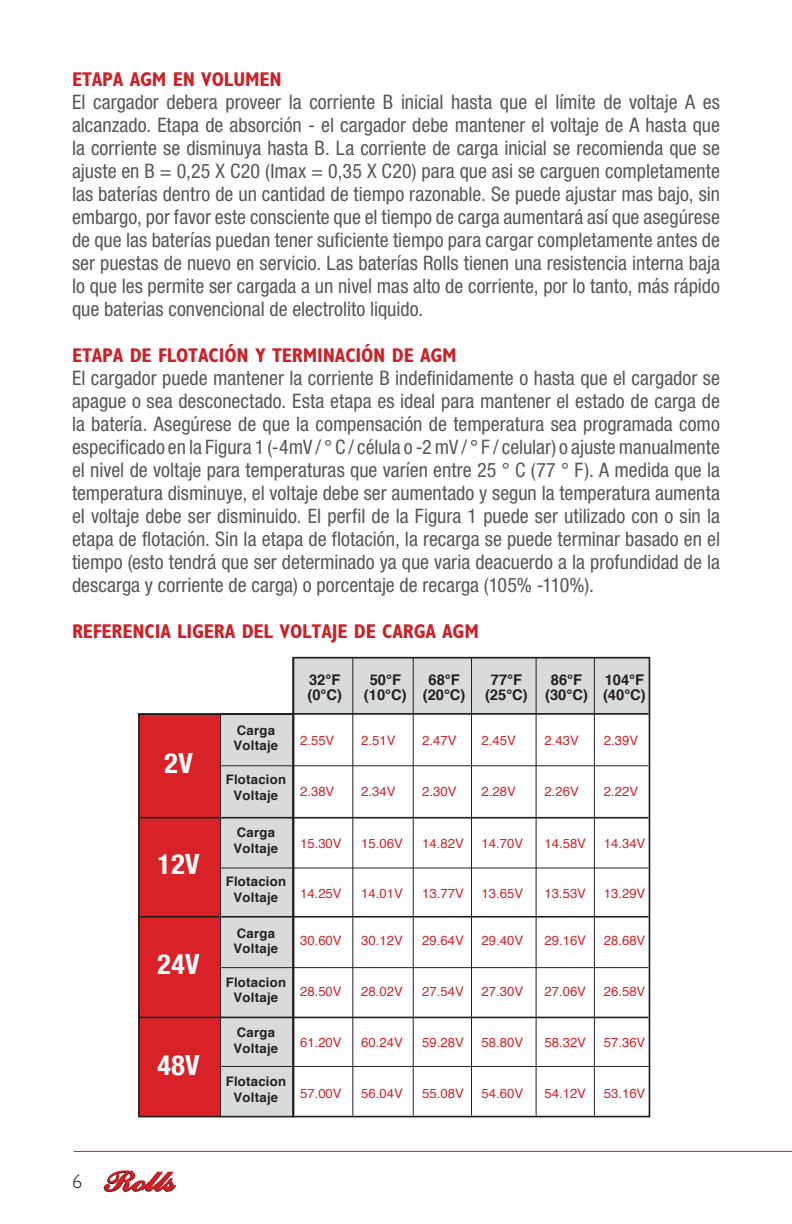
<style>
.page{position:relative;width:792px;height:1224px;background:#fff}
.page>*{position:absolute;margin:0;border:0;box-sizing:border-box;transform-origin:0 0}
.t1{font:700 condensed 27.8px "Helvetica Neue";letter-spacing:.02em;color:#fff}
.t2{font:condensed 20px/23px "Helvetica Neue LT Std";color:#57585a;text-align:justify}
.t3{font:700 condensed 20px "Gill Sans Std";letter-spacing:-.01em;color:#cd2027}
.t4{font:300 20px "Gill Sans";color:#231f20}
.t5{font:700 14.8px/15.8px "Helvetica";color:#231f20;text-align:center}
.t6{font:13.2px "Helvetica";color:#d92228}
.t7{font:700 13.2px/15.8px "Helvetica";letter-spacing:.02em;color:#231f20}
</style>
<div class="page">
<hr style="left:74px;top:1151px;width:718px;height:1px;background:#cd2027">
<svg style="left:103px;top:1171px;width:73px;height:21px"></svg>
<div style="left:138px;top:714px;width:82px;height:402px;background:#d92228"></div>
<div style="left:219px;top:713px;width:75px;height:403px;background:#d9dadc"></div>
<div style="left:293px;top:657px;width:357px;height:57px;background:#d9dadc"></div>
<div style="left:292px;top:657px;width:358px;height:460px;border:2px solid #231f20"></div>
<hr style="left:594px;top:658px;width:1px;height:458px;background:#231f20">
<hr style="left:536px;top:658px;width:1px;height:458px;background:#231f20">
<hr style="left:471px;top:658px;width:1px;height:458px;background:#231f20">
<hr style="left:413px;top:658px;width:1px;height:458px;background:#231f20">
<hr style="left:352px;top:658px;width:1px;height:458px;background:#231f20">
<hr style="left:293px;top:658px;width:1px;height:458px;background:#231f20">
<hr style="left:219px;top:713px;width:429px;height:2px;background:#231f20">
<hr style="left:219px;top:765px;width:429px;height:1px;background:#231f20">
<hr style="left:219px;top:868px;width:429px;height:1px;background:#231f20">
<hr style="left:219px;top:967px;width:429px;height:1px;background:#231f20">
<hr style="left:220px;top:1066px;width:431px;height:1px;background:#231f20">
<div style="left:138px;top:713px;width:156px;height:404px;border:2px solid #231f20"></div>
<hr style="left:219px;top:714px;width:2px;height:402px;background:#231f20">
<hr style="left:139px;top:916px;width:509px;height:2px;background:#231f20">
<hr style="left:139px;top:1017px;width:509px;height:1px;background:#231f20">
<hr style="left:140px;top:817px;width:508px;height:2px;background:#231f20">
<p class="t3" style="left:72px;top:67px;width:71px">ETAPA AGM</p>
<p class="t3" style="left:173px;top:67px;width:111px">EN VOLUMEN</p>
<p class="t2" style="left:72px;top:90px;width:650px">El cargador debera proveer la corriente B inicial hasta que el límite de voltaje A es alcanzado. Etapa de absorción - el cargador debe mantener el voltaje de A hasta que la corriente se disminuya hasta B. La corriente de carga inicial se recomienda que se ajuste en B = 0,25 X C20 (Imax = 0,35 X C20) para que asi se carguen completamente las baterías dentro de un cantidad de tiempo razonable. Se puede ajustar mas bajo, sin embargo, por favor este consciente que el tiempo de carga aumentará así que asegúrese de que las baterías puedan tener suficiente tiempo para cargar completamente antes de ser puestas de nuevo en servicio. Las baterías Rolls tienen una resistencia interna baja lo que les permite ser cargada a un nivel mas alto de corriente, por lo tanto, más rápido que baterias convencional de electrolito liquido.</p>
<p class="t3" style="left:72px;top:343px;width:359px">ETAPA DE FLOTACIÓN Y TERMINACIÓN DE AGM</p>
<p class="t2" style="left:72px;top:366px;width:650px">El cargador puede mantener la corriente B indefinidamente o hasta que el cargador se apague o sea desconectado. Esta etapa es ideal para mantener el estado de carga de la batería. Asegúrese de que la compensación de temperatura sea programada como especificado en la Figura 1 (-4mV / ° C / célula o -2 mV / ° F / celular) o ajuste manualmente el nivel de voltaje para temperaturas que varíen entre 25 ° C (77 ° F). A medida que la temperatura disminuye, el voltaje debe ser aumentado y segun la temperatura aumenta el voltaje debe ser disminuido. El perfil de la Figura 1 puede ser utilizado con o sin la etapa de flotación. Sin la etapa de flotación, la recarga se puede terminar basado en el tiempo (esto tendrá que ser determinado ya que varia deacuerdo a la profundidad de la descarga y corriente de carga) o porcentaje de recarga (105% -110%).</p>
<p class="t3" style="left:72px;top:619px;width:383px">REFERENCIA LIGERA DEL VOLTAJE DE CARGA AGM</p>
<p class="t4" style="left:72px;top:1170px;width:11px">6</p>
<h1 class="t1" style="left:164px;top:740px;width:30px">2V</h1>
<h1 class="t1" style="left:157px;top:841px;width:44px">12V</h1>
<h1 class="t1" style="left:157px;top:941px;width:44px">24V</h1>
<h1 class="t1" style="left:157px;top:1042px;width:44px">48V</h1>
<p class="t7" style="left:234px;top:722px;width:46px">Carga<br>Voltaje</p>
<p class="t7" style="left:226px;top:772px;width:62px;text-align:center">Flotacion<br>Voltaje</p>
<p class="t7" style="left:234px;top:825px;width:46px">Carga<br>Voltaje</p>
<p class="t7" style="left:226px;top:874px;width:62px;text-align:center">Flotacion<br>Voltaje</p>
<p class="t7" style="left:234px;top:925px;width:46px">Carga<br>Voltaje</p>
<p class="t7" style="left:226px;top:974px;width:62px;text-align:center">Flotacion<br>Voltaje</p>
<p class="t7" style="left:234px;top:1025px;width:46px">Carga<br>Voltaje</p>
<p class="t7" style="left:226px;top:1074px;width:62px;text-align:center">Flotacion<br>Voltaje</p>
<p class="t5" style="left:307px;top:672px;width:36px;text-align:left">32°F (0°C)</p>
<p class="t5" style="left:364px;top:672px;width:44px">50°F (10°C)</p>
<p class="t5" style="left:423px;top:672px;width:44px">68°F (20°C)</p>
<p class="t5" style="left:485px;top:672px;width:44px">77°F (25°C)</p>
<p class="t5" style="left:545px;top:672px;width:44px">86°F (30°C)</p>
<p class="t5" style="left:603px;top:672px;width:44px;text-align:left">104°F (40°C)</p>
<p class="t6" style="left:300px;top:730px;width:36px">2.55V</p>
<p class="t6" style="left:361px;top:730px;width:36px">2.51V</p>
<p class="t6" style="left:422px;top:730px;width:36px">2.47V</p>
<p class="t6" style="left:482px;top:730px;width:36px">2.45V</p>
<p class="t6" style="left:544px;top:730px;width:36px">2.43V</p>
<p class="t6" style="left:604px;top:730px;width:36px">2.39V</p>
<p class="t6" style="left:300px;top:781px;width:36px">2.38V</p>
<p class="t6" style="left:361px;top:781px;width:36px">2.34V</p>
<p class="t6" style="left:422px;top:781px;width:36px">2.30V</p>
<p class="t6" style="left:482px;top:781px;width:36px">2.28V</p>
<p class="t6" style="left:544px;top:781px;width:36px">2.26V</p>
<p class="t6" style="left:604px;top:781px;width:36px">2.22V</p>
<p class="t6" style="left:300px;top:833px;width:43px">15.30V</p>
<p class="t6" style="left:361px;top:833px;width:43px">15.06V</p>
<p class="t6" style="left:422px;top:833px;width:43px">14.82V</p>
<p class="t6" style="left:482px;top:833px;width:43px">14.70V</p>
<p class="t6" style="left:544px;top:833px;width:43px">14.58V</p>
<p class="t6" style="left:604px;top:833px;width:43px">14.34V</p>
<p class="t6" style="left:300px;top:884px;width:43px">14.25V</p>
<p class="t6" style="left:361px;top:884px;width:43px">14.01V</p>
<p class="t6" style="left:422px;top:884px;width:43px">13.77V</p>
<p class="t6" style="left:482px;top:884px;width:43px">13.65V</p>
<p class="t6" style="left:544px;top:884px;width:43px">13.53V</p>
<p class="t6" style="left:604px;top:884px;width:43px">13.29V</p>
<p class="t6" style="left:300px;top:931px;width:43px">30.60V</p>
<p class="t6" style="left:361px;top:931px;width:43px">30.12V</p>
<p class="t6" style="left:422px;top:931px;width:43px">29.64V</p>
<p class="t6" style="left:482px;top:931px;width:43px">29.40V</p>
<p class="t6" style="left:544px;top:931px;width:43px">29.16V</p>
<p class="t6" style="left:604px;top:931px;width:43px">28.68V</p>
<p class="t6" style="left:300px;top:981px;width:43px">28.50V</p>
<p class="t6" style="left:361px;top:981px;width:43px">28.02V</p>
<p class="t6" style="left:422px;top:981px;width:43px">27.54V</p>
<p class="t6" style="left:482px;top:981px;width:43px">27.30V</p>
<p class="t6" style="left:544px;top:981px;width:43px">27.06V</p>
<p class="t6" style="left:604px;top:981px;width:43px">26.58V</p>
<p class="t6" style="left:300px;top:1032px;width:43px">61.20V</p>
<p class="t6" style="left:361px;top:1032px;width:43px">60.24V</p>
<p class="t6" style="left:422px;top:1032px;width:43px">59.28V</p>
<p class="t6" style="left:482px;top:1032px;width:43px">58.80V</p>
<p class="t6" style="left:544px;top:1032px;width:43px">58.32V</p>
<p class="t6" style="left:604px;top:1032px;width:43px">57.36V</p>
<p class="t6" style="left:300px;top:1083px;width:43px">57.00V</p>
<p class="t6" style="left:361px;top:1083px;width:43px">56.04V</p>
<p class="t6" style="left:422px;top:1083px;width:43px">55.08V</p>
<p class="t6" style="left:482px;top:1083px;width:43px">54.60V</p>
<p class="t6" style="left:544px;top:1083px;width:43px">54.12V</p>
<p class="t6" style="left:604px;top:1083px;width:43px">53.16V</p>
</div>
